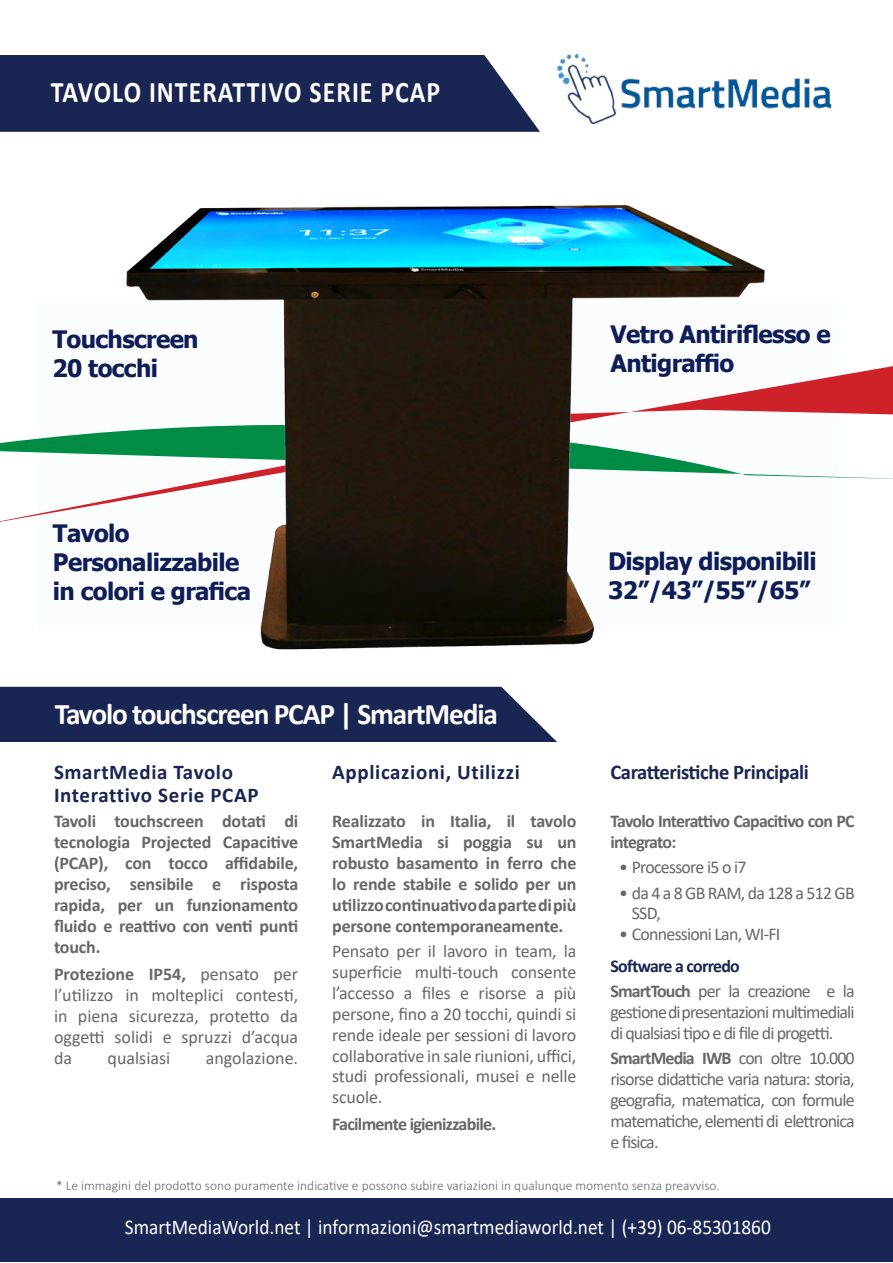
<style>
.page{position:relative;width:893px;height:1263px;background:#fff}
.page>*{position:absolute;margin:0;border:0;box-sizing:border-box;transform-origin:0 0}
.t1{font:700 30px "Calibri";letter-spacing:-.04em;color:#fff}
.t2{font:700 30px "Calibri";letter-spacing:.04em;color:#fff;scale:.86 1}
.t3{font:700 24px/28.8px "Tahoma";letter-spacing:-.025em;color:#0e1d57}
.t4{font:21px "Calibri";color:#fff;scale:.92 1}
.t5{font:700 21px/23.1px "Calibri";letter-spacing:.03em;color:#192552}
.t6{font:700 21px "Calibri";letter-spacing:-.02em;color:#192552}
.t7{font:18px/20.9px "Calibri";letter-spacing:-.04em;color:#656768;text-align:justify}
.t8{font:700 18px/20.9px "Calibri";letter-spacing:-.02em;color:#656768;text-align:justify}
.t9{font:700 18px/20.9px "Calibri";letter-spacing:-.04em;color:#656768}
.t10{font:18px "Calibri";color:#656768}
.t11{font:700 18px "Calibri";letter-spacing:-.04em;color:#192552}
.t12{font:300 13.5px "Calibri";color:#656768}
.s1{font-weight:700}
</style>
<div class="page">
<div style="left:38px;top:302px;width:801px;height:327px;background:#fafcfd"></div>
<div style="left:0;top:1198px;width:893px;height:64px;background:#192552"></div>
<img style="left:556px;top:54px;width:276px;height:70px">
<svg style="left:0;top:366px;width:893px;height:156px"></svg>
<div style="left:0;top:55px;width:540px;height:77px;background:#192552"></div>
<img style="left:111px;top:205px;width:671px;height:445px">
<div style="left:0;top:687px;width:557px;height:55px;background:#192552"></div>
<p class="t2" style="left:51px;top:71px;width:454px">TAVOLO INTERATTIVO SERIE PCAP</p>
<p class="t3" style="left:53px;top:326px;width:148px">Touchscreen<br>20 tocchi</p>
<p class="t3" style="left:611px;top:321px;width:222px">Vetro Antiriflesso e<br>Antigraffio</p>
<p class="t3" style="left:53px;top:520px;width:78px">Tavolo</p>
<p class="t3" style="left:53px;top:549px;width:188px">Personalizzabile</p>
<p class="t3" style="left:53px;top:578px;width:200px">in colori e grafica</p>
<p class="t3" style="left:608px;top:548px;width:210px">Display disponibili<br>32”/43”/55”/65”</p>
<p class="t1" style="left:55px;top:693px;width:445px">Tavolo touchscreen PCAP | SmartMedia</p>
<p class="t5" style="left:54px;top:760px;width:206px">SmartMedia Tavolo<br>Interattivo Serie PCAP</p>
<p class="t8" style="left:54px;top:811px;width:246px">Tavoli touchscreen dotati di tecnologia Projected Capacitive (PCAP), con tocco affidabile, preciso, sensibile e risposta rapida, per un funzionamento fluido e reattivo con venti punti touch.</p>
<p class="t7" style="left:54px;top:963px;width:246px"><span class="s1">Protezione IP54,</span> pensato per l’utilizzo in molteplici contesti, in piena sicurezza, protetto da oggetti solidi e spruzzi d’acqua da</p>
<p class="t10" style="left:108px;top:1045px;width:64px">qualsiasi</p>
<p class="t10" style="left:206px;top:1045px;width:94px">angolazione.</p>
<p class="t5" style="left:332px;top:760px;width:189px">Applicazioni, Utilizzi</p>
<p class="t8" style="left:332px;top:811px;width:246px">Realizzato in Italia, il tavolo SmartMedia si poggia su un robusto basamento in ferro che lo rende stabile e solido per un utilizzo continuativo da parte di più persone contemporaneamente.</p>
<p class="t7" style="left:332px;top:940px;width:246px">Pensato per il lavoro in team, la superficie multi-touch consente l’accesso a files e risorse a più persone, fino a 20 tocchi, quindi si rende ideale per sessioni di lavoro collaborative in sale riunioni, uffici, studi professionali, musei e nelle scuole.</p>
<p class="t9" style="left:332px;top:1114px;width:165px">Facilmente igienizzabile.</p>
<p class="t6" style="left:610px;top:757px;width:200px">Caratteristiche Principali</p>
<p class="t9" style="left:610px;top:811px;width:246px">Tavolo Interattivo Capacitivo con PC integrato:</p>
<p class="t7" style="left:619px;top:856px;width:129px">• Processore i5 o i7</p>
<p class="t7" style="left:632px;top:882px;width:224px;text-indent:-13px">• da 4 a 8 GB RAM, da 128 a 512 GB<br>SSD,</p>
<p class="t7" style="left:619px;top:923px;width:163px">• Connessioni Lan, WI-FI</p>
<p class="t11" style="left:610px;top:953px;width:131px">Software a corredo</p>
<p class="t7" style="left:610px;top:980px;width:246px"><span class="s1">SmartTouch</span> per la creazione e la gestione di presentazioni multimediali di qualsiasi tipo e di file di progetti.</p>
<p class="t7" style="left:610px;top:1047px;width:246px"><span class="s1">SmartMedia IWB</span> con oltre 10.000 risorse didattiche varia natura: storia, geografia, matematica, con formule matematiche, elementi di elettronica e fisica.</p>
<p class="t12" style="left:56px;top:1177px;width:665px">* Le immagini del prodotto sono puramente indicative e possono subire variazioni in qualunque momento senza preavviso.</p>
<p class="t4" style="left:125px;top:1212px;width:704px">SmartMediaWorld.net | informazioni@smartmediaworld.net | (+39) 06-85301860</p>
</div>
